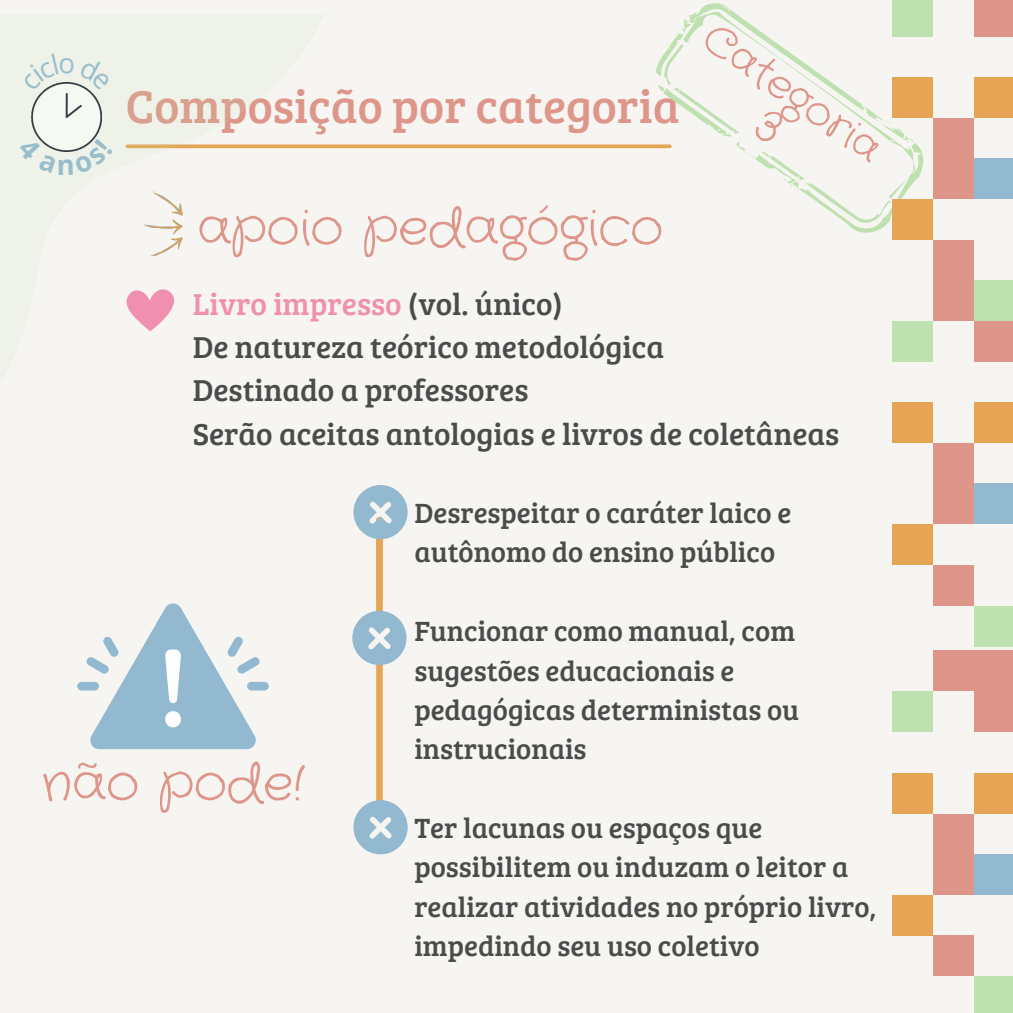
<style>
.page{position:relative;width:1013px;height:1013px;background:#fff}
.page>*{position:absolute;margin:0;border:0;box-sizing:border-box;transform-origin:0 0}
.t1{font:51.5px "Crafty Girls";color:#de968b}
.t2{font:47.5px "Bree Serif";color:#de968b}
.t3{font:41.5px/41.1px "Crafty Girls";color:#de968b;text-align:center}
.t4{font:31.25px/43.1px "Bree Serif";color:#4b4b4b}
.t5{font:28.75px/39.4px "Bree Serif";color:#4b4b4b}
.t6{font:27.5px "Open Sans";color:#93b9d0}
.s1{color:#f08faf}
</style>
<div class="page">
<div style="left:0;top:0;width:1012px;height:1012px;background:#f6f5f2"></div>
<svg style="left:324px;top:144px;width:301px;height:4px"></svg>
<svg style="left:625px;top:0;width:308px;height:239px"></svg>
<svg style="left:31px;top:82px;width:293px;height:250px"></svg>
<div style="left:932px;top:483px;width:41px;height:41px;background:#de968b"></div>
<div style="left:932px;top:564px;width:41px;height:41px;background:#de968b"></div>
<div style="left:973px;top:605px;width:39px;height:41px;background:#bfe1b0"></div>
<div style="left:973px;top:320px;width:39px;height:41px;background:#de968b"></div>
<div style="left:973px;top:402px;width:39px;height:41px;background:#e6a455"></div>
<div style="left:892px;top:524px;width:40px;height:41px;background:#e6a455"></div>
<div style="left:973px;top:483px;width:39px;height:41px;background:#93b9d0"></div>
<div style="left:892px;top:320px;width:40px;height:41px;background:#bfe1b0"></div>
<div style="left:892px;top:402px;width:40px;height:41px;background:#e6a455"></div>
<div style="left:932px;top:280px;width:41px;height:40px;background:#de968b"></div>
<div style="left:932px;top:443px;width:41px;height:41px;background:#de968b"></div>
<div style="left:932px;top:854px;width:41px;height:41px;background:#de968b"></div>
<div style="left:932px;top:935px;width:41px;height:41px;background:#de968b"></div>
<div style="left:973px;top:976px;width:39px;height:36px;background:#bfe1b0"></div>
<div style="left:973px;top:691px;width:39px;height:41px;background:#de968b"></div>
<div style="left:973px;top:772px;width:39px;height:41px;background:#e6a455"></div>
<div style="left:892px;top:895px;width:40px;height:40px;background:#e6a455"></div>
<div style="left:973px;top:854px;width:39px;height:41px;background:#93b9d0"></div>
<div style="left:892px;top:691px;width:40px;height:41px;background:#bfe1b0"></div>
<div style="left:892px;top:772px;width:40px;height:41px;background:#e6a455"></div>
<div style="left:973px;top:650px;width:39px;height:41px;background:#de968b"></div>
<div style="left:932px;top:650px;width:41px;height:41px;background:#de968b"></div>
<div style="left:932px;top:813px;width:41px;height:41px;background:#de968b"></div>
<div style="left:932px;top:158px;width:41px;height:41px;background:#de968b"></div>
<div style="left:932px;top:239px;width:41px;height:41px;background:#de968b"></div>
<div style="left:973px;top:280px;width:39px;height:41px;background:#bfe1b0"></div>
<div style="left:973px;top:0;width:39px;height:36px;background:#de968b"></div>
<div style="left:973px;top:77px;width:39px;height:41px;background:#e6a455"></div>
<div style="left:892px;top:199px;width:40px;height:41px;background:#e6a455"></div>
<div style="left:973px;top:158px;width:39px;height:41px;background:#93b9d0"></div>
<div style="left:892px;top:0;width:40px;height:36px;background:#bfe1b0"></div>
<div style="left:892px;top:77px;width:40px;height:41px;background:#e6a455"></div>
<div style="left:932px;top:118px;width:41px;height:41px;background:#de968b"></div>
<svg style="left:120px;top:285px;width:65px;height:46px"></svg>
<div style="left:247px;top:682px;width:21px;height:8px;background:#93b9d0;border-radius:4px"></div>
<div style="left:77px;top:682px;width:22px;height:8px;background:#93b9d0;border-radius:4px"></div>
<svg style="left:86px;top:603px;width:174px;height:146px"></svg>
<div style="left:376px;top:520px;width:7px;height:108px;background:#e6a455"></div>
<div style="left:376px;top:665px;width:7px;height:147px;background:#e6a455"></div>
<svg style="left:353px;top:485px;width:54px;height:54px"></svg>
<svg style="left:352px;top:611px;width:54px;height:54px"></svg>
<svg style="left:353px;top:800px;width:54px;height:54px"></svg>
<svg style="left:31px;top:82px;width:28px;height:8px"></svg>
<svg style="left:79px;top:82px;width:32px;height:9px"></svg>
<svg style="left:31px;top:137px;width:82px;height:38px"></svg>
<p class="t6" style="left:59px;top:44px;width:18px">o</p>
<h1 class="t2" style="left:126px;top:71px;width:555px">Composição por categoria</h1>
<p class="t1" style="left:197px;top:192px;width:467px">apoio pedagógico</p>
<p class="t3" style="left:718px;top:18px;width:209px;rotate:35deg">Categoria<br>3</p>
<p class="t4" style="left:193px;top:281px;width:648px"><span class="s1">Livro impresso</span> (vol. único)<br>De natureza teórico metodológica<br>Destinado a professores<br>Serão aceitas antologias e livros de coletâneas</p>
<p class="t5" style="left:414px;top:492px;width:378px">Desrespeitar o caráter laico e autônomo do ensino público</p>
<h3 class="t1" style="left:41px;top:748px;width:264px">não pode!</h3>
<p class="t5" style="left:414px;top:610px;width:386px">Funcionar como manual, com sugestões educacionais e pedagógicas deterministas ou instrucionais</p>
<p class="t5" style="left:414px;top:807px;width:463px">Ter lacunas ou espaços que possibilitem ou induzam o leitor a realizar atividades no próprio livro, impedindo seu uso coletivo</p>
</div>
